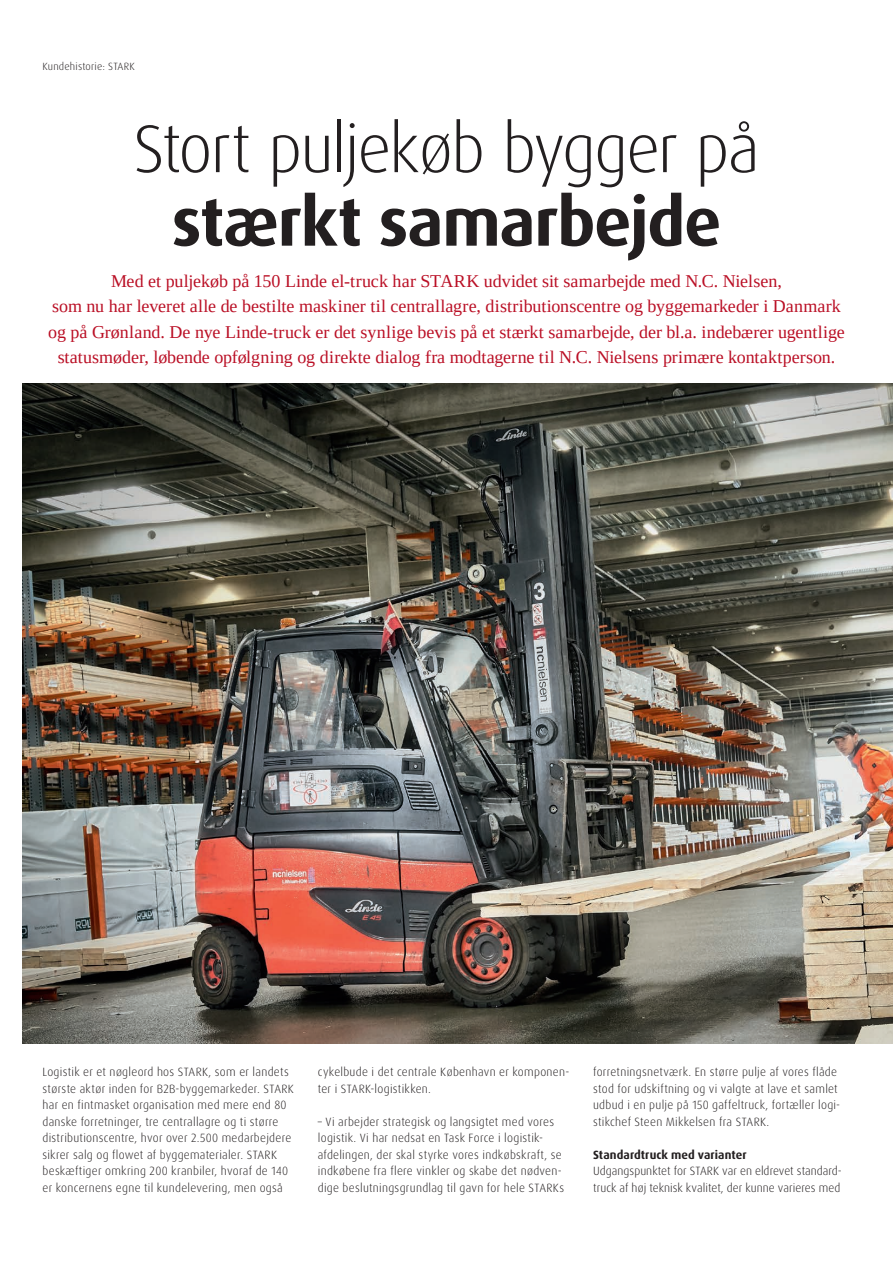
<style>
.page{position:relative;width:893px;height:1263px;background:#fff}
.page>*{position:absolute;margin:0;border:0;box-sizing:border-box;transform-origin:0 0}
.t1{font:300 67.5px "Dax Pro";letter-spacing:-.03em;color:#231f20}
.t2{font:700 67.5px "Dax Pro";letter-spacing:-.015em;color:#231f20}
.t3{font:18px/25.5px "Tinos";color:#ba0f25;text-align:center}
.t4{font:300 12px/16.5px "Dax Pro";letter-spacing:.02em;color:#231f20}
.t5{font:700 12px "Dax Pro";letter-spacing:.01em;color:#231f20}
.t6{font:300 10.5px "Dax Pro";letter-spacing:.02em;color:#231f20}
</style>
<div class="page">
<img style="left:23px;top:383px;width:870px;height:660px">
<p class="t6" style="left:43px;top:59px;width:94px">Kundehistorie: STARK</p>
<h1 class="t1" style="left:133px;top:105px;width:628px">Stort puljekøb bygger på</h1>
<h1 class="t2" style="left:172px;top:179px;width:551px">stærkt samarbejde</h1>
<p class="t3" style="left:48px;top:268px;width:798px">Med et puljekøb på 150 Linde el-truck har STARK udvidet sit samarbejde med N.C. Nielsen,<br>som nu har leveret alle de bestilte maskiner til centrallagre, distributionscentre og byggemarkeder i Danmark og på Grønland. De nye Linde-truck er det synlige bevis på et stærkt samarbejde, der bl.a. indebærer ugentlige statusmøder, løbende opfølgning og direkte dialog fra modtagerne til N.C. Nielsens primære kontaktperson.</p>
<p class="t4" style="left:43px;top:1064px;width:253px">Logistik er et nøgleord hos STARK, som er landets største aktør inden for B2B-byggemarkeder. STARK har en fintmasket organisation med mere end 80 danske forretninger, tre centrallagre og ti større distributionscentre, hvor over 2.500 medarbejdere sikrer salg og flowet af byggematerialer. STARK beskæftiger omkring 200 kranbiler, hvoraf de 140 er koncernens egne til kundelevering, men også</p>
<p class="t4" style="left:318px;top:1064px;width:253px">cykelbude i det centrale København er komponen&shy;ter i STARK-logistikken.</p>
<p class="t4" style="left:318px;top:1113px;width:248px">– Vi arbejder strategisk og langsigtet med vores logistik. Vi har nedsat en Task Force i logistik&shy;afdelingen, der skal styrke vores indkøbskraft, se indkøbene fra flere vinkler og skabe det nødven&shy;dige beslutningsgrundlag til gavn for hele STARKs</p>
<p class="t4" style="left:593px;top:1064px;width:249px">forretningsnetværk. En større pulje af vores flåde stod for udskiftning og vi valgte at lave et samlet udbud i en pulje på 150 gaffeltruck, fortæller logi&shy;stikchef Steen Mikkelsen fra STARK.</p>
<p class="t5" style="left:593px;top:1147px;width:155px">Standardtruck med varianter</p>
<p class="t4" style="left:593px;top:1163px;width:250px">Udgangspunktet for STARK var en eldrevet standard&shy;truck af høj teknisk kvalitet, der kunne varieres med</p>
</div>
